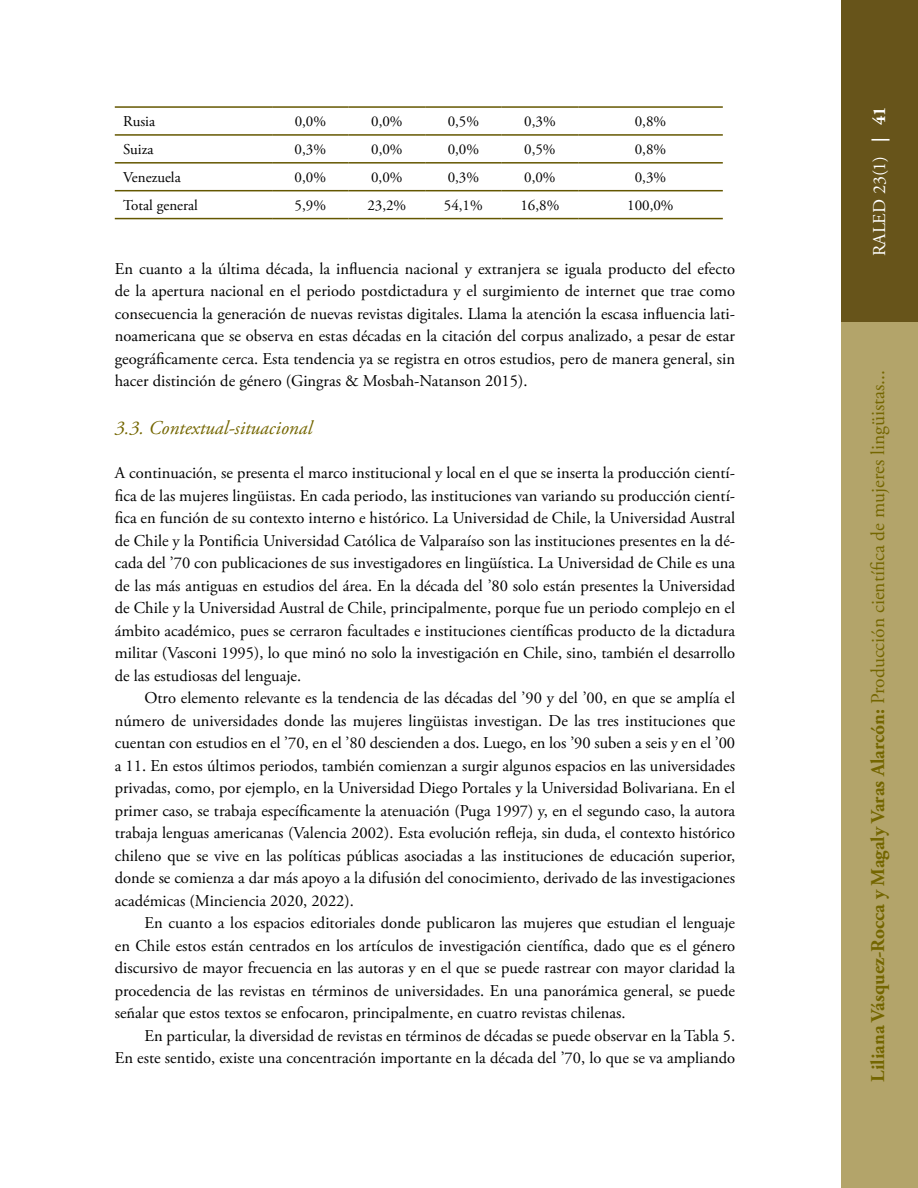
<style>
.page{position:relative;width:918px;height:1188px;background:#fff}
.page>*{position:absolute;margin:0;border:0;box-sizing:border-box;transform-origin:0 0}
.t1{font:19.5px "Adobe Garamond Pro";color:#746600}
.t2{font:italic 19.5px "Adobe Garamond Pro";color:#746600}
.t3{font:18px "Adobe Garamond Pro";color:#fff}
.t4{font:16.5px/22.5px "Adobe Garamond Pro";color:#000;text-align:justify}
.t5{font:15px "Adobe Garamond Pro";color:#000}
.s1{font-weight:700}
</style>
<div class="page">
<div style="left:841px;top:0;width:77px;height:1188px;background:#b3a46a"></div>
<div style="left:841px;top:0;width:77px;height:322px;background:#67541a"></div>
<hr style="left:115px;top:106px;width:157px;height:2px;background:#645700">
<hr style="left:272px;top:106px;width:77px;height:2px;background:#645700">
<hr style="left:349px;top:106px;width:76px;height:2px;background:#645700">
<hr style="left:425px;top:106px;width:77px;height:2px;background:#645700">
<hr style="left:502px;top:106px;width:76px;height:2px;background:#645700">
<hr style="left:115px;top:134px;width:157px;height:2px;background:#645700">
<hr style="left:272px;top:134px;width:77px;height:2px;background:#645700">
<hr style="left:349px;top:134px;width:76px;height:2px;background:#645700">
<hr style="left:425px;top:134px;width:77px;height:2px;background:#645700">
<hr style="left:502px;top:134px;width:76px;height:2px;background:#645700">
<hr style="left:115px;top:162px;width:157px;height:2px;background:#645700">
<hr style="left:272px;top:162px;width:77px;height:2px;background:#645700">
<hr style="left:349px;top:162px;width:76px;height:2px;background:#645700">
<hr style="left:425px;top:162px;width:77px;height:2px;background:#645700">
<hr style="left:502px;top:162px;width:76px;height:2px;background:#645700">
<hr style="left:115px;top:190px;width:157px;height:1px;background:#645700">
<hr style="left:272px;top:190px;width:77px;height:1px;background:#645700">
<hr style="left:349px;top:190px;width:76px;height:1px;background:#645700">
<hr style="left:425px;top:190px;width:77px;height:1px;background:#645700">
<hr style="left:502px;top:190px;width:76px;height:1px;background:#645700">
<hr style="left:115px;top:218px;width:157px;height:1px;background:#645700">
<hr style="left:272px;top:218px;width:77px;height:1px;background:#645700">
<hr style="left:349px;top:218px;width:76px;height:1px;background:#645700">
<hr style="left:425px;top:218px;width:77px;height:1px;background:#645700">
<hr style="left:502px;top:218px;width:76px;height:1px;background:#645700">
<hr style="left:578px;top:106px;width:145px;height:2px;background:#645700">
<hr style="left:578px;top:134px;width:145px;height:2px;background:#645700">
<hr style="left:578px;top:162px;width:145px;height:2px;background:#645700">
<hr style="left:578px;top:190px;width:145px;height:1px;background:#645700">
<hr style="left:578px;top:218px;width:145px;height:1px;background:#645700">
<p class="t5" style="left:123px;top:113px;width:34px">Rusia</p>
<p class="t5" style="left:295px;top:113px;width:33px">0,0%</p>
<p class="t5" style="left:371px;top:113px;width:33px">0,0%</p>
<p class="t5" style="left:448px;top:113px;width:33px">0,5%</p>
<p class="t5" style="left:524px;top:113px;width:33px">0,3%</p>
<p class="t5" style="left:635px;top:113px;width:33px">0,8%</p>
<p class="t5" style="left:123px;top:141px;width:32px">Suiza</p>
<p class="t5" style="left:295px;top:141px;width:33px">0,3%</p>
<p class="t5" style="left:371px;top:141px;width:33px">0,0%</p>
<p class="t5" style="left:448px;top:141px;width:33px">0,0%</p>
<p class="t5" style="left:524px;top:141px;width:33px">0,5%</p>
<p class="t5" style="left:635px;top:141px;width:33px">0,8%</p>
<p class="t5" style="left:123px;top:168px;width:59px">Venezuela</p>
<p class="t5" style="left:295px;top:168px;width:33px">0,0%</p>
<p class="t5" style="left:371px;top:168px;width:33px">0,0%</p>
<p class="t5" style="left:448px;top:168px;width:33px">0,3%</p>
<p class="t5" style="left:524px;top:168px;width:33px">0,0%</p>
<p class="t5" style="left:635px;top:168px;width:33px">0,3%</p>
<p class="t5" style="left:123px;top:196px;width:76px">Total general</p>
<p class="t5" style="left:295px;top:196px;width:33px">5,9%</p>
<p class="t5" style="left:367px;top:196px;width:40px">23,2%</p>
<p class="t5" style="left:444px;top:196px;width:40px">54,1%</p>
<p class="t5" style="left:520px;top:196px;width:40px">16,8%</p>
<p class="t5" style="left:627px;top:196px;width:48px">100,0%</p>
<p class="t4" style="left:115px;top:258px;width:622px">En cuanto a la última década, la influencia nacional y extranjera se iguala producto del efecto de la apertura nacional en el periodo postdictadura y el surgimiento de internet que trae como consecuencia la generación de nuevas revistas digitales. Llama la atención la escasa influencia lati&shy;noamericana que se observa en estas décadas en la citación del corpus analizado, a pesar de estar geográficamente cerca. Esta tendencia ya se registra en otros estudios, pero de manera general, sin hacer distinción de género (Gingras &amp; Mosbah-Natanson 2015).</p>
<p class="t2" style="left:115px;top:416px;width:199px">3.3. Contextual-situacional</p>
<p class="t4" style="left:115px;top:462px;width:622px">A continuación, se presenta el marco institucional y local en el que se inserta la producción cientí&shy;fica de las mujeres lingüistas. En cada periodo, las instituciones van variando su producción cientí&shy;fica en función de su contexto interno e histórico. La Universidad de Chile, la Universidad Austral de Chile y la Pontificia Universidad Católica de Valparaíso son las instituciones presentes en la dé&shy;cada del ’70 con publicaciones de sus investigadores en lingüística. La Universidad de Chile es una de las más antiguas en estudios del área. En la década del ’80 solo están presentes la Universidad de Chile y la Universidad Austral de Chile, principalmente, porque fue un periodo complejo en el ámbito académico, pues se cerraron facultades e instituciones científicas producto de la dictadura militar (Vasconi 1995), lo que minó no solo la investigación en Chile, sino, también el desarrollo de las estudiosas del lenguaje.</p>
<p class="t4" style="left:115px;top:687px;width:622px;text-indent:30px">Otro elemento relevante es la tendencia de las décadas del ’90 y del ’00, en que se amplía el número de universidades donde las mujeres lingüistas investigan. De las tres instituciones que cuentan con estudios en el ’70, en el ’80 descienden a dos. Luego, en los ’90 suben a seis y en el ’00 a 11. En estos últimos periodos, también comienzan a surgir algunos espacios en las universidades privadas, como, por ejemplo, en la Universidad Diego Portales y la Universidad Bolivariana. En el primer caso, se trabaja específicamente la atenuación (Puga 1997) y, en el segundo caso, la autora trabaja lenguas americanas (Valencia 2002). Esta evolución refleja, sin duda, el contexto histórico chileno que se vive en las políticas públicas asociadas a las instituciones de educación superior, donde se comienza a dar más apoyo a la difusión del conocimiento, derivado de las investigaciones académicas (Minciencia 2020, 2022).</p>
<p class="t4" style="left:115px;top:912px;width:622px;text-indent:30px">En cuanto a los espacios editoriales donde publicaron las mujeres que estudian el lenguaje en Chile estos están centrados en los artículos de investigación científica, dado que es el género discursivo de mayor frecuencia en las autoras y en el que se puede rastrear con mayor claridad la procedencia de las revistas en términos de universidades. En una panorámica general, se puede señalar que estos textos se enfocaron, principalmente, en cuatro revistas chilenas.</p>
<p class="t4" style="left:115px;top:1025px;width:622px;text-align:right">En particular, la diversidad de revistas en términos de décadas se puede observar en la Tabla 5.<br>En este sentido, existe una concentración importante en la década del ’70, lo que se va ampliando</p>
<p class="t3" style="left:869px;top:256px;width:151px;rotate:-90deg">RALED 23(1) <span class="s1">| 41</span></p>
<p class="t1" style="left:866px;top:1082px;width:713px;rotate:-90deg"><span class="s1">Liliana Vásquez-Rocca y Magaly Varas Alarcón:</span> Producción científica de mujeres lingüistas...</p>
</div>
